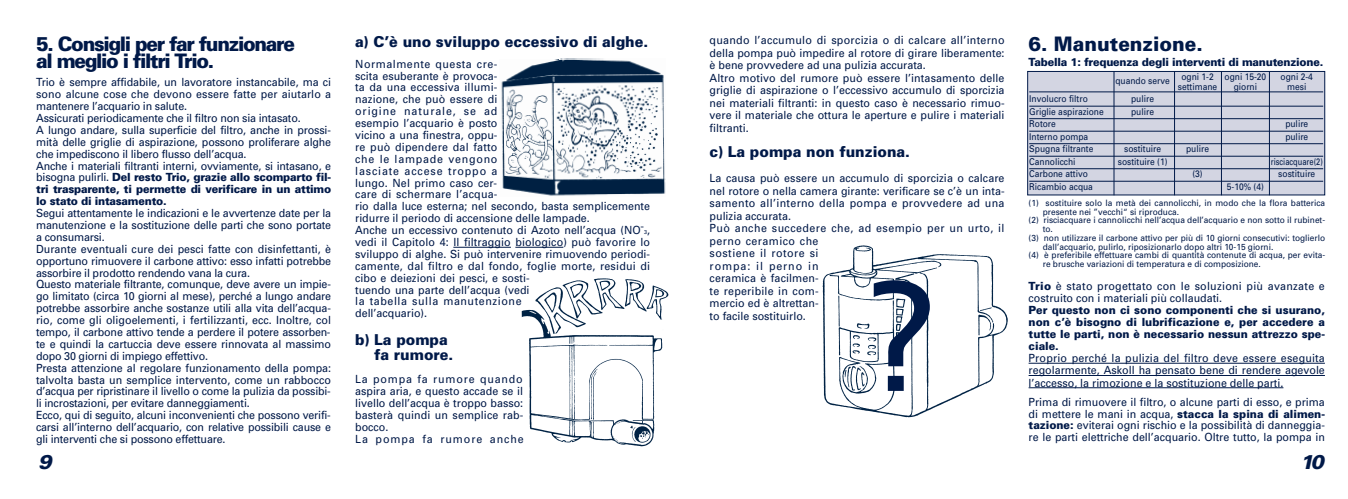
<style>
.page{position:relative;width:1348px;height:499px;background:#fff}
.page>*{position:absolute;margin:0;border:0;box-sizing:border-box;transform-origin:0 0}
.t1{font:150px "Univers";color:#001948}
.t2{font:900 20px/17.5px "Univers";letter-spacing:-.065em;color:#001948;scale:.95 1}
.t3{font:900 20px "Univers";color:#001948;scale:.95 1}
.t4{font:italic 900 20px "Univers";color:#001948}
.t5{font:900 15px/15px "Univers";color:#001948;scale:.95 1}
.t6{font:11.25px/11.9px "Univers";color:#001948;scale:.95 1}
.t7{font:900 11.25px/11.9px "Univers";color:#001948;text-align:justify;scale:.95 1}
.t8{font:11.25px/11.9px "Univers";letter-spacing:.025em;color:#001948;scale:.95 1}
.t9{font:900 11.25px "Univers";letter-spacing:-.02em;color:#001948;scale:.95 1}
.t10{font:9.38px "Univers";color:#001948;scale:.9 1}
.t11{font:9.38px "Univers";color:#001948;scale:.8 1}
.t12{font:8.75px "Univers";color:#001948;scale:.95 1}
.s1{font-weight:900}
.s2{font-size:5.62px}
</style>
<div class="page">
<hr style="left:1028px;top:363px;width:297px;height:1px;background:#001948">
<hr style="left:1028px;top:375px;width:297px;height:1px;background:#001948">
<hr style="left:1028px;top:387px;width:255px;height:1px;background:#001948">
<div style="left:1028px;top:72px;width:296px;height:122px;background:#d3d5e2"></div>
<div style="left:1027px;top:71px;width:298px;height:124px;border:1px solid #001948"></div>
<hr style="left:1029px;top:91px;width:294px;height:1px;background:#001948">
<hr style="left:1029px;top:106px;width:294px;height:1px;background:#001948">
<hr style="left:1029px;top:118px;width:294px;height:1px;background:#001948">
<hr style="left:1029px;top:131px;width:294px;height:1px;background:#001948">
<hr style="left:1029px;top:143px;width:294px;height:1px;background:#001948">
<hr style="left:1029px;top:156px;width:294px;height:1px;background:#001948">
<hr style="left:1029px;top:168px;width:294px;height:1px;background:#001948">
<hr style="left:1029px;top:181px;width:294px;height:1px;background:#001948">
<hr style="left:1113px;top:71px;width:1px;height:124px;background:#001948">
<hr style="left:1174px;top:71px;width:1px;height:124px;background:#001948">
<hr style="left:1221px;top:71px;width:1px;height:124px;background:#001948">
<hr style="left:1269px;top:71px;width:1px;height:124px;background:#001948">
<img style="left:822px;top:245px;width:186px;height:173px">
<hr style="left:453px;top:247px;width:58px;height:1px;background:#001948">
<hr style="left:515px;top:247px;width:48px;height:1px;background:#001948">
<img style="left:501px;top:58px;width:165px;height:138px">
<img style="left:535px;top:278px;width:134px;height:28px">
<img style="left:522px;top:307px;width:141px;height:140px">
<h2 class="t2" style="left:36px;top:37px;width:274px">5. Consigli per far funzionare al meglio i filtri Trio.</h2>
<p class="t6" style="left:36px;top:77px;width:312px">Trio è sempre affidabile, un lavoratore instancabile, ma ci sono alcune cose che devono essere fatte per aiutarlo a mantenere l’acquario in salute.<br>Assicurati periodicamente che il filtro non sia intasato.<br>A lungo andare, sulla superficie del filtro, anche in prossi&shy;mità delle griglie di aspirazione, possono proliferare alghe che impediscono il libero flusso dell’acqua.<br>Anche i materiali filtranti interni, ovviamente, si intasano, e bisogna pulirli. <span class="s1">Del resto Trio, grazie allo scomparto fil&shy;tri trasparente, ti permette di verificare in un attimo lo stato di intasamento.</span></p>
<p class="t6" style="left:36px;top:208px;width:312px">Segui attentamente le indicazioni e le avvertenze date per la manutenzione e la sostituzione delle parti che sono portate a consumarsi.<br>Durante eventuali cure dei pesci fatte con disinfettanti, è opportuno rimuovere il carbone attivo: esso infatti potrebbe assorbire il prodotto rendendo vana la cura.<br>Questo materiale filtrante, comunque, deve avere un impie&shy;go limitato (circa 10 giorni al mese), perché a lungo andare potrebbe assorbire anche sostanze utili alla vita dell’acqua&shy;rio, come gli oligoelementi, i fertilizzanti, ecc. Inoltre, col tempo, il carbone attivo tende a perdere il potere assorben&shy;te e quindi la cartuccia deve essere rinnovata al massimo dopo 30 giorni di impiego effettivo.<br>Presta attenzione al regolare funzionamento della pompa: talvolta basta un semplice intervento, come un rabbocco d’acqua per ripristinare il livello o come la pulizia da possibi&shy;li incrostazioni, per evitare danneggiamenti.<br>Ecco, qui di seguito, alcuni inconvenienti che possono verifi&shy;carsi all’interno dell’acquario, con relative possibili cause e gli interventi che si possono effettuare.</p>
<h2 class="t4" style="left:38px;top:454px;width:15px">9</h2>
<h3 class="t5" style="left:355px;top:36px;width:310px">a) C’è uno sviluppo eccessivo di alghe.</h3>
<p class="t6" style="left:355px;top:59px;width:312px">Normalmente questa cre-<br>scita esuberante è provoca-<br>ta da una eccessiva illumi-<br>nazione, che può essere di<br>origine naturale, se ad<br>esempio l’acquario è posto<br>vicino a una finestra, oppu-<br>re può dipendere dal fatto<br>che le lampade vengono<br>lasciate accese troppo a<br>lungo. Nel primo caso cer-<br>care di schermare l’acqua-<br>rio dalla luce esterna; nel secondo, basta semplicemente ridurre il periodo di accensione delle lampade.<br>Anche un eccessivo contenuto di Azoto nell’acqua (NO-<span class="s2">3</span>, vedi il Capitolo 4: Il filtraggio biologico) può favorire lo sviluppo di alghe. Si può intervenire rimuovendo periodi&shy;camente, dal filtro e dal fondo, foglie morte, residui di cibo e deiezioni dei pesci, e sosti-<br>tuendo una parte dell’acqua (vedi<br>la tabella sulla manutenzione<br>dell’acquario).</p>
<h3 class="t5" style="left:374px;top:333px;width:85px;text-indent:-19px">b) La pompa fa rumore.</h3>
<p class="t6" style="left:355px;top:374px;width:179px">La pompa fa rumore quando aspira aria, e questo accade se il livello dell’acqua è troppo basso: basterà quindi un semplice rab&shy;bocco.<br>La pompa fa rumore anche</p>
<p class="t6" style="left:709px;top:35px;width:312px;line-height:12.5px">quando l’accumulo di sporcizia o di calcare all’interno della pompa può impedire al rotore di girare liberamente: è bene provvedere ad una pulizia accurata.<br>Altro motivo del rumore può essere l’intasamento delle griglie di aspirazione o l’eccessivo accumulo di sporcizia nei materiali filtranti: in questo caso è necessario rimuo&shy;vere il materiale che ottura le aperture e pulire i materiali filtranti.</p>
<h3 class="t5" style="left:709px;top:145px;width:212px">c) La pompa non funziona.</h3>
<p class="t6" style="left:709px;top:173px;width:312px;line-height:12.5px">La causa può essere un accumulo di sporcizia o calcare nel rotore o nella camera girante: verificare se c’è un inta&shy;samento all’interno della pompa e provvedere ad una pulizia accurata.<br>Può anche succedere che, ad esempio per un urto, il perno ceramico che<br>sostiene il rotore si<br>rompa: il perno in<br>ceramica è facilmen-<br>te reperibile in com-<br>mercio ed è altrettan-<br>to facile sostituirlo.</p>
<h1 class="t1" style="left:864px;top:282px;width:76px">?</h1>
<h2 class="t3" style="left:1028px;top:36px;width:185px">6. Manutenzione.</h2>
<p class="t9" style="left:1028px;top:58px;width:312px">Tabella 1: frequenza degli interventi di manutenzione.</p>
<p class="t10" style="left:1115px;top:78px;width:62px">quando serve</p>
<p class="t10" style="left:1181px;top:73px;width:96px">ogni 1-2 ogni 15-20</p>
<p class="t10" style="left:1280px;top:73px;width:37px">ogni 2-4</p>
<p class="t10" style="left:1178px;top:83px;width:45px">settimane</p>
<p class="t10" style="left:1233px;top:83px;width:28px">giorni</p>
<p class="t10" style="left:1287px;top:83px;width:23px">mesi</p>
<p class="t10" style="left:1029px;top:95px;width:67px">Involucro filtro</p>
<p class="t10" style="left:1131px;top:95px;width:27px">pulire</p>
<p class="t10" style="left:1029px;top:108px;width:84px">Griglie aspirazione</p>
<p class="t10" style="left:1131px;top:108px;width:27px">pulire</p>
<p class="t10" style="left:1029px;top:120px;width:31px">Rotore</p>
<p class="t10" style="left:1285px;top:120px;width:27px">pulire</p>
<p class="t10" style="left:1029px;top:133px;width:67px">Interno pompa</p>
<p class="t10" style="left:1285px;top:133px;width:27px">pulire</p>
<p class="t10" style="left:1029px;top:145px;width:73px">Spugna filtrante</p>
<p class="t10" style="left:1124px;top:145px;width:43px">sostituire</p>
<p class="t10" style="left:1186px;top:145px;width:27px">pulire</p>
<p class="t10" style="left:1029px;top:158px;width:53px">Cannolicchi</p>
<p class="t10" style="left:1118px;top:158px;width:57px">sostituire (1)</p>
<p class="t11" style="left:1270px;top:158px;width:67px">risciacquare(2)</p>
<p class="t10" style="left:1029px;top:170px;width:67px">Carbone attivo</p>
<p class="t10" style="left:1192px;top:170px;width:13px">(3)</p>
<p class="t10" style="left:1278px;top:170px;width:43px">sostituire</p>
<p class="t10" style="left:1029px;top:183px;width:72px">Ricambio acqua</p>
<p class="t10" style="left:1227px;top:183px;width:43px">5-10% (4)</p>
<p class="t12" style="left:1028px;top:199px;width:314px">(1) sostituire solo la metà dei cannolicchi, in modo che la flora batterica</p>
<p class="t12" style="left:1043px;top:208px;width:145px">presente nei ”vecchi“ si riproduca.</p>
<p class="t12" style="left:1028px;top:217px;width:314px">(2) risciacquare i cannolicchi nell’acqua dell’acquario e non sotto il rubinet-</p>
<p class="t12" style="left:1043px;top:226px;width:12px">to.</p>
<p class="t12" style="left:1028px;top:234px;width:314px">(3) non utilizzare il carbone attivo per più di 10 giorni consecutivi: toglierlo</p>
<p class="t12" style="left:1043px;top:243px;width:244px">dall’acquario, pulirlo, riposizionarlo dopo altri 10-15 giorni.</p>
<p class="t12" style="left:1028px;top:252px;width:314px">(4) è preferibile effettuare cambi di quantità contenute di acqua, per evita-</p>
<p class="t12" style="left:1043px;top:261px;width:231px">re brusche variazioni di temperatura e di composizione.</p>
<p class="t8" style="left:1028px;top:281px;width:313px"><span class="s1">Trio</span> è stato progettato con le soluzioni più avanzate e costruito con i materiali più collaudati.</p>
<p class="t7" style="left:1028px;top:305px;width:313px">Per questo non ci sono componenti che si usurano, non c’è bisogno di lubrificazione e, per accedere a tutte le parti, non è necessario nessun attrezzo spe&shy;ciale.</p>
<p class="t6" style="left:1028px;top:353px;width:313px;line-height:12.2px;text-align:justify">Proprio perché la pulizia del filtro deve essere eseguita regolarmente, Askoll ha pensato bene di rendere agevole l’accesso, la rimozione e la sostituzione delle parti.</p>
<p class="t6" style="left:1028px;top:397px;width:313px;text-align:justify">Prima di rimuovere il filtro, o alcune parti di esso, e prima di mettere le mani in acqua, <span class="s1">stacca la spina di alimen&shy;tazione:</span> eviterai ogni rischio e la possibilità di danneggia&shy;re le parti elettriche dell’acquario. Oltre tutto, la pompa in</p>
<h2 class="t4" style="left:1299px;top:454px;width:26px">10</h2>
</div>
